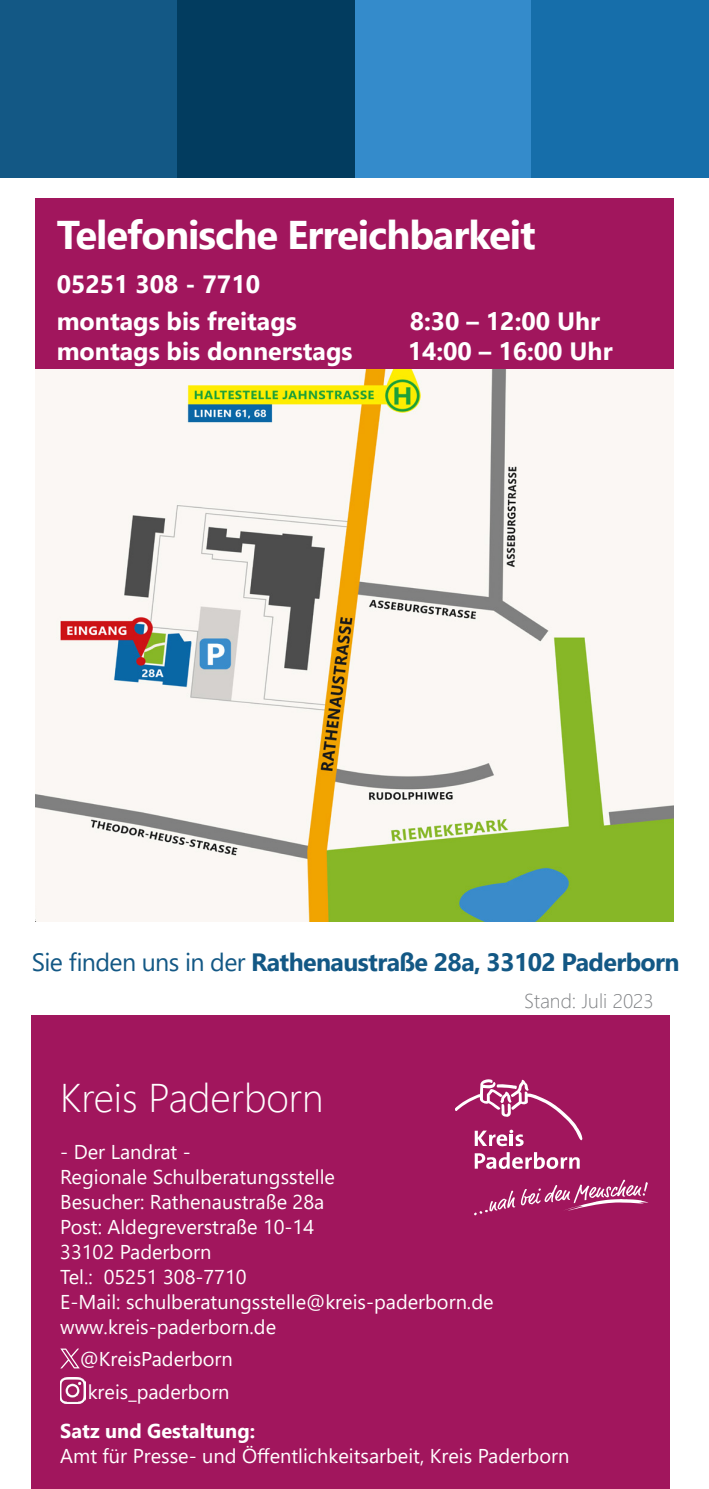
<style>
.page{position:relative;width:709px;height:1489px;background:#fff}
.page>*{position:absolute;margin:0;border:0;box-sizing:border-box;transform-origin:0 0}
.t1{font:700 40px "Segoe UI";letter-spacing:-.025em;color:#fff}
.t2{font:300 40px "Segoe UI";color:#fff}
.t3{font:700 25px "Segoe UI";color:#fff}
.t4{font:700 25px "Segoe UI";letter-spacing:-.025em;color:#135885}
.t5{font:20px/25px "Segoe UI";color:#fff}
.Absatzformat_1{font:300 20px "Segoe UI";color:#808285}
.s1{font-weight:400}
.s2{font-weight:700}
</style>
<div class="page">
<div style="left:32px;top:1015px;width:638px;height:473px;background:#a1165d"></div>
<svg style="left:60px;top:1348px;width:20px;height:20px"></svg>
<svg style="left:475px;top:1152px;width:104px;height:16px"></svg>
<svg style="left:474px;top:1190px;width:41px;height:25px"></svg>
<svg style="left:521px;top:1179px;width:127px;height:31px"></svg>
<svg style="left:455px;top:1079px;width:127px;height:67px"></svg>
<img style="left:60px;top:1377px;width:26px;height:26px">
<div style="left:35px;top:198px;width:638px;height:185px;background:#a1165d"></div>
<img style="left:35px;top:369px;width:638px;height:552px">
<div style="left:0;top:0;width:177px;height:177px;background:#135885"></div>
<div style="left:354px;top:0;width:177px;height:177px;background:#348bcb"></div>
<div style="left:177px;top:0;width:177px;height:177px;background:#023c5f"></div>
<div style="left:531px;top:0;width:178px;height:177px;background:#166eaa"></div>
<p class="t1" style="left:57px;top:197px;width:480px">Telefonische Erreichbarkeit</p>
<p class="t3" style="left:57px;top:260px;width:205px">05251 308 - 7710</p>
<p class="t3" style="left:57px;top:298px;width:242px">montags bis freitags</p>
<p class="t3" style="left:409px;top:298px;width:192px">8:30 – 12:00 Uhr</p>
<p class="t3" style="left:57px;top:328px;width:297px">montags bis donnerstags</p>
<p class="t3" style="left:408px;top:328px;width:206px">14:00 – 16:00 Uhr</p>
<p class="t4" style="left:32px;top:938px;width:649px"><span class="s1">Sie finden uns in der</span> Rathenaustraße 28a, 33102 Paderborn</p>
<p class="Absatzformat_1" style="left:524px;top:981px;width:131px">Stand: Juli 2023</p>
<h1 class="t2" style="left:60px;top:1060px;width:265px">Kreis Paderborn</h1>
<p class="t5" style="left:60px;top:1137px;width:132px">- Der Landrat -</p>
<p class="t5" style="left:60px;top:1162px;width:276px">Regionale Schulberatungsstelle<br>Besucher: Rathenaustraße 28a</p>
<p class="t5" style="left:60px;top:1212px;width:255px">Post: Aldegreverstraße 10-14<br>33102 Paderborn</p>
<p class="t5" style="left:60px;top:1262px;width:188px">Tel.: 05251 308-7710</p>
<p class="t5" style="left:60px;top:1287px;width:435px">E-Mail: schulberatungsstelle@kreis-paderborn.de</p>
<p class="t5" style="left:60px;top:1312px;width:217px">www.kreis-paderborn.de</p>
<p class="t5" style="left:80px;top:1340px;width:155px;line-height:32.5px;text-align:center">@KreisPaderborn kreis_paderborn</p>
<p class="t5" style="left:60px;top:1416px;width:510px"><span class="s2">Satz und Gestaltung:<br></span>Amt für Presse- und Öffentlichkeitsarbeit, Kreis Paderborn</p>
</div>
